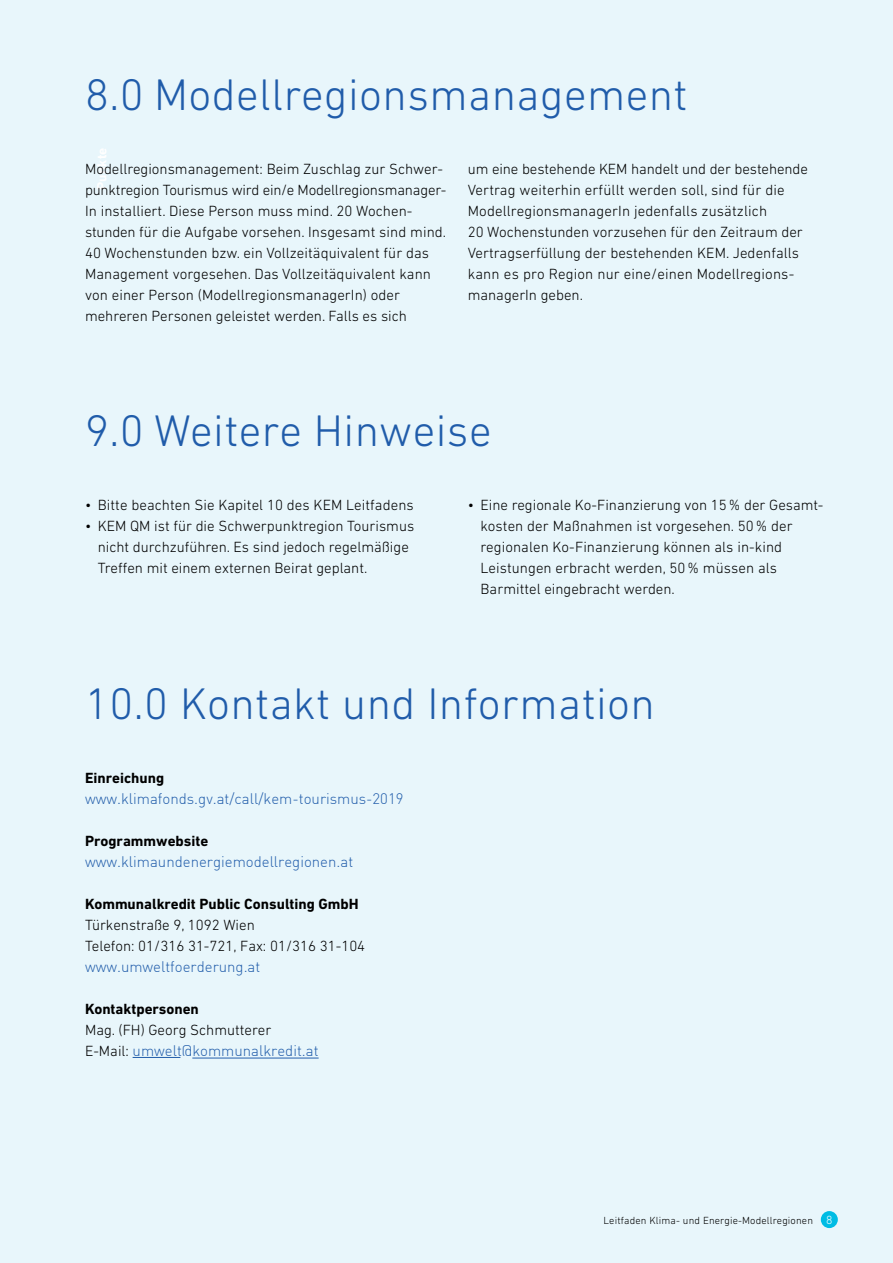
<style>
.page{position:relative;width:893px;height:1263px;background:#e8f6fb}
.page>*{position:absolute;margin:0;border:0;box-sizing:border-box;transform-origin:0 0}
.t1{font:300 45px "DIN Next LT Pro";letter-spacing:.01em;color:#205caa}
.t2{font:300 15px/21px "DIN Next LT Pro";color:#000}
.t3{font:300 15px "DIN Offc";color:#205caa}
.t4{font:700 15px "DIN Next LT Pro";color:#000}
.t5{font:700 13.5px "DIN Next LT Pro";letter-spacing:.01em;color:#fff}
.t6{font:300 10.5px "DIN Next LT Pro";letter-spacing:.015em;color:#000}
.s1{font-family:"DIN Next LT Pro";color:#000}
.s2{font-size:12px;color:#fff}
</style>
<div class="page">
<div style="left:821px;top:1211px;width:17px;height:17px;background:#00bce4;border-radius:50%"></div>
<hr style="left:133px;top:1057px;width:47px;height:1px;background:#205caa">
<hr style="left:192px;top:1058px;width:127px;height:1px;background:#205caa">
<h1 class="t1" style="left:85px;top:69px;width:604px">8.0 Modellregionsmanagement</h1>
<p class="t5" style="left:94px;top:190px;width:44px;rotate:-90deg">Punkte</p>
<p class="t2" style="left:85px;top:158px;width:363px">Modellregionsmanagement: Beim Zuschlag zur Schwer&shy;punktregion Tourismus wird ein/e Modellregionsmanager-In installiert. Diese Person muss mind. 20 Wochen&shy;stunden für die Aufgabe vorsehen. Insgesamt sind mind.<br>40 Wochenstunden bzw. ein Vollzeitäquivalent für das Management vorgesehen. Das Vollzeitäquivalent kann von einer Person (ModellregionsmanagerIn) oder mehreren Personen geleistet werden. Falls es sich</p>
<p class="t2" style="left:468px;top:158px;width:342px">um eine bestehende KEM handelt und der bestehende Vertrag weiterhin erfüllt werden soll, sind für die ModellregionsmanagerIn jedenfalls zusätzlich<br>20 Wochenstunden vorzusehen für den Zeitraum der Vertragserfüllung der bestehenden KEM. Jedenfalls kann es pro Region nur eine/einen Modellregions&shy;managerIn geben.</p>
<h1 class="t1" style="left:85px;top:405px;width:408px">9.0 Weitere Hinweise</h1>
<p class="t2" style="left:85px;top:494px;width:330px">• Bitte beachten Sie Kapitel 10 des KEM Leitfadens</p>
<p class="t2" style="left:98px;top:515px;width:318px;text-indent:-13px">• KEM QM ist für die Schwerpunktregion Tourismus nicht durchzuführen. Es sind jedoch regelmäßige<br>Treffen mit einem externen Beirat geplant.</p>
<p class="t2" style="left:480px;top:494px;width:345px;text-indent:-13px">• Eine regionale Ko-Finanzierung von 15% der Gesamt&shy;kosten der Maßnahmen ist vorgesehen. 50% der regionalen Ko-Finanzierung können als in-kind Leistungen erbracht werden, 50% müssen als Barmittel eingebracht werden.</p>
<h1 class="t1" style="left:85px;top:678px;width:571px">10.0 Kontakt und Information</h1>
<p class="t4" style="left:85px;top:769px;width:81px">Einreichung</p>
<p class="t3" style="left:85px;top:789px;width:320px">www.klimafonds.gv.at/call/kem-tourismus-2019</p>
<p class="t4" style="left:85px;top:832px;width:125px">Programmwebsite</p>
<p class="t3" style="left:85px;top:852px;width:270px">www.klimaundenergiemodellregionen.at</p>
<p class="t4" style="left:85px;top:895px;width:275px">Kommunalkredit Public Consulting GmbH</p>
<p class="t2" style="left:85px;top:914px;width:282px">Türkenstraße 9, 1092 Wien<br>Telefon: 01/316 31-721, Fax: 01/316 31-104</p>
<p class="t3" style="left:85px;top:957px;width:177px">www.umweltfoerderung.at</p>
<p class="t4" style="left:85px;top:1000px;width:115px">Kontaktpersonen</p>
<p class="t2" style="left:85px;top:1019px;width:188px">Mag. (FH) Georg Schmutterer</p>
<p class="t3" style="left:85px;top:1041px;width:235px"><span class="s1">E-Mail:</span> umwelt@kommunalkredit.at</p>
<p class="t6" style="left:604px;top:1214px;width:230px">Leitfaden Klima- und Energie-Modellregionen <span class="s2">8</span></p>
</div>
